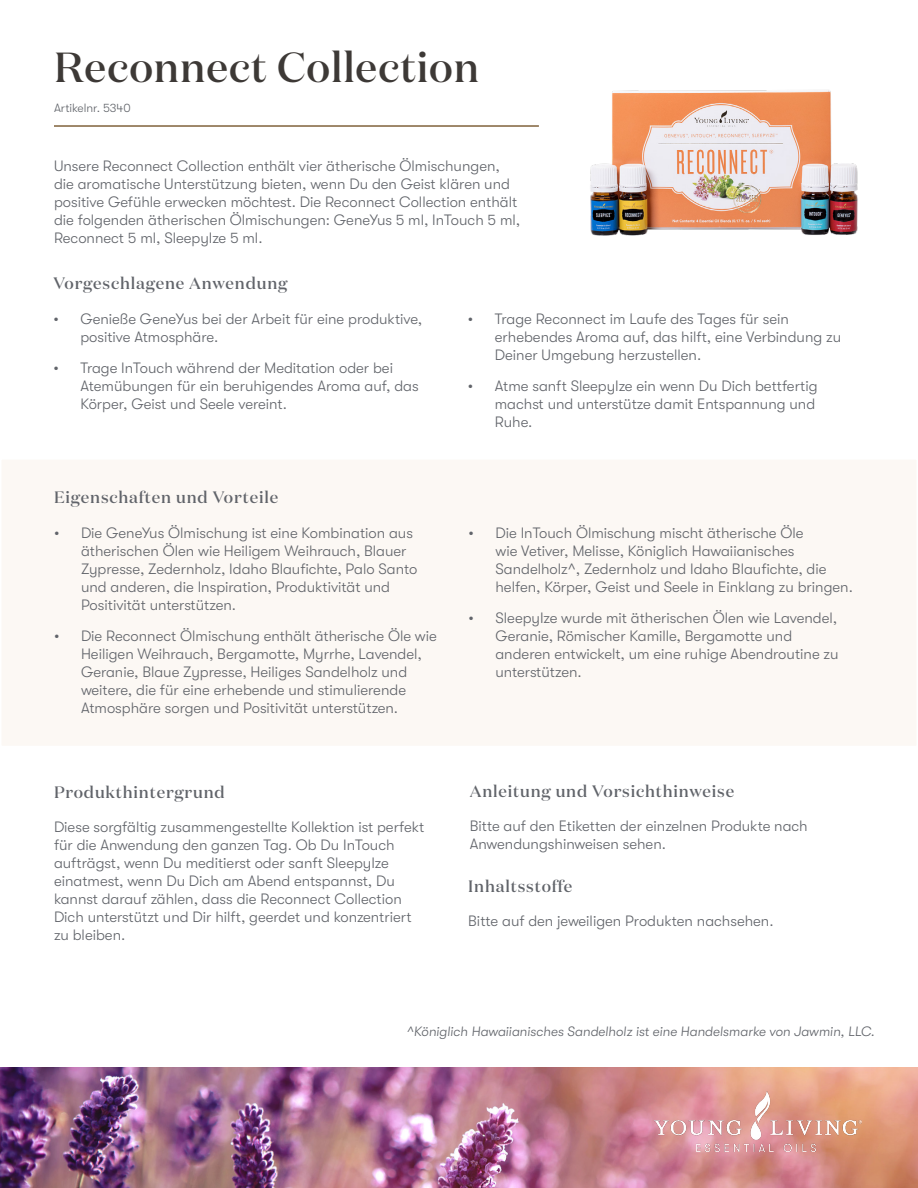
<style>
.page{position:relative;width:918px;height:1188px;background:#fff}
.page>*{position:absolute;margin:0;border:0;box-sizing:border-box;transform-origin:0 0}
.t1{font:500 42px "Domaine Display";letter-spacing:.02em;color:#3d3936}
.t2{font:500 16.5px "Domaine Display";letter-spacing:.05em;color:#61646a}
.t3{font:300 15px/18px "GT Walsheim Pro";color:#61646a}
.t4{font:italic 300 13.5px "GT Walsheim Pro";color:#61646a}
.t5{font:300 12px "GT Walsheim Pro";color:#61646a}
</style>
<div class="page">
<img style="left:0;top:1067px;width:918px;height:121px">
<div style="left:1px;top:459px;width:916px;height:287px;background:#fcf8f4"></div>
<img style="left:654px;top:1092px;width:208px;height:60px">
<img style="left:590px;top:90px;width:268px;height:146px">
<hr style="left:54px;top:125px;width:485px;height:2px;background:#80623b">
<h1 class="t1" style="left:54px;top:40px;width:427px">Reconnect Collection</h1>
<p class="t5" style="left:54px;top:101px;width:78px">Artikelnr. 5340</p>
<p class="t3" style="left:54px;top:157px;width:468px">Unsere Reconnect Collection enthält vier ätherische Ölmischungen, die aromatische Unterstützung bieten, wenn Du den Geist klären und positive Gefühle erwecken möchtest. Die Reconnect Collection enthält die folgenden ätherischen Ölmischungen: GeneYus 5 ml, InTouch 5 ml, Reconnect 5 ml, SleepyIze 5 ml.</p>
<p class="t2" style="left:53px;top:273px;width:236px">Vorgeschlagene Anwendung</p>
<p class="t3" style="left:80px;top:310px;width:343px;text-indent:-27px">• Genieße GeneYus bei der Arbeit für eine produktive, positive Atmosphäre.</p>
<p class="t3" style="left:80px;top:359px;width:340px;text-indent:-27px">• Trage InTouch während der Meditation oder bei<br>Atemübungen für ein beruhigendes Aroma auf, das<br>Körper, Geist und Seele vereint.</p>
<p class="t2" style="left:54px;top:487px;width:226px">Eigenschaften und Vorteile</p>
<p class="t3" style="left:81px;top:524px;width:338px;text-indent:-27px">• Die GeneYus Ölmischung ist eine Kombination aus ätherischen Ölen wie Heiligem Weihrauch, Blauer Zypresse, Zedernholz, Idaho Blaufichte, Palo Santo und anderen, die Inspiration, Produktivität und Positivität unterstützen.</p>
<p class="t3" style="left:81px;top:627px;width:357px;text-indent:-27px">• Die Reconnect Ölmischung enthält ätherische Öle wie Heiligen Weihrauch, Bergamotte, Myrrhe, Lavendel, Geranie, Blaue Zypresse, Heiliges Sandelholz und weitere, die für eine erhebende und stimulierende Atmosphäre sorgen und Positivität unterstützen.</p>
<p class="t2" style="left:54px;top:782px;width:172px">Produkthintergrund</p>
<p class="t3" style="left:54px;top:818px;width:372px">Diese sorgfältig zusammengestellte Kollektion ist perfekt für die Anwendung den ganzen Tag. Ob Du InTouch aufträgst, wenn Du meditierst oder sanft SleepyIze einatmest, wenn Du Dich am Abend entspannst, Du kannst darauf zählen, dass die Reconnect Collection Dich unterstützt und Dir hilft, geerdet und konzentriert zu bleiben.</p>
<p class="t3" style="left:495px;top:310px;width:348px;text-indent:-27px">• Trage Reconnect im Laufe des Tages für sein erhebendes Aroma auf, das hilft, eine Verbindung zu<br>Deiner Umgebung herzustellen.</p>
<p class="t3" style="left:495px;top:377px;width:324px;text-indent:-27px">• Atme sanft SleepyIze ein wenn Du Dich bettfertig machst und unterstütze damit Entspannung und<br>Ruhe.</p>
<p class="t3" style="left:495px;top:524px;width:359px;text-indent:-27px">• Die InTouch Ölmischung mischt ätherische Öle<br>wie Vetiver, Melisse, Königlich Hawaiianisches Sandelholz^, Zedernholz und Idaho Blaufichte, die helfen, Körper, Geist und Seele in Einklang zu bringen.</p>
<p class="t3" style="left:495px;top:609px;width:345px;text-indent:-27px">• SleepyIze wurde mit ätherischen Ölen wie Lavendel, Geranie, Römischer Kamille, Bergamotte und anderen entwickelt, um eine ruhige Abendroutine zu unterstützen.</p>
<p class="t2" style="left:470px;top:781px;width:266px">Anleitung und Vorsichthinweise</p>
<p class="t3" style="left:470px;top:817px;width:340px">Bitte auf den Etiketten der einzelnen Produkte nach<br>Anwendungshinweisen sehen.</p>
<p class="t2" style="left:468px;top:876px;width:106px">Inhaltsstoffe</p>
<p class="t3" style="left:468px;top:912px;width:307px">Bitte auf den jeweiligen Produkten nachsehen.</p>
<p class="t4" style="left:407px;top:1024px;width:470px">^Königlich Hawaiianisches Sandelholz ist eine Handelsmarke von Jawmin, LLC.</p>
</div>
